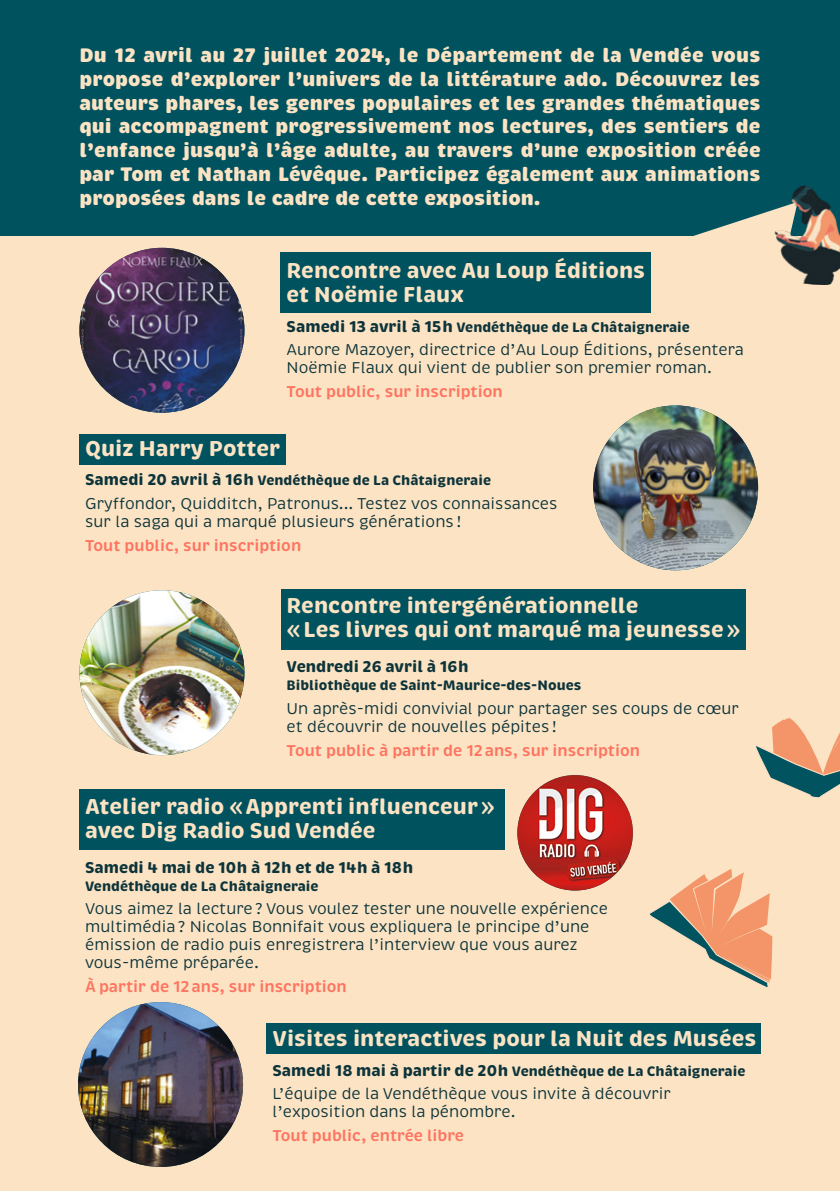
<style>
.page{position:relative;width:840px;height:1191px;background:#fff}
.page>*{position:absolute;margin:0;border:0;box-sizing:border-box;transform-origin:0 0}
.texte-courant{font:700 22px/24px "Brevia";color:#fbe3c3}
.t1{font:900 20px/23.8px "Brevia";color:#fbe3c3;text-align:justify}
.texte-courant-2{font:16px/18px "Brevia";color:#0d343b}
.texte-courant-3{font:600 16px "Brevia";color:#ff7461}
.texte-courant-4{font:700 16px "Brevia";color:#0d343b}
.texte-courant-5{font:700 14px "Brevia";color:#0d343b}
.s1{font-size:16px}
</style>
<div class="page">
<div style="left:0;top:0;width:839px;height:1191px;background:#fbe3c3"></div>
<div style="left:0;top:0;width:839px;height:235px;background:#00525f"></div>
<svg style="left:447px;top:212px;width:320px;height:101px"></svg>
<img style="left:767px;top:185px;width:72px;height:99px">
<svg style="left:650px;top:869px;width:122px;height:118px"></svg>
<svg style="left:755px;top:718px;width:84px;height:80px"></svg>
<div style="left:266px;top:1023px;width:494px;height:30px;background:#00525f"></div>
<div style="left:281px;top:589px;width:464px;height:60px;background:#00525f"></div>
<div style="left:79px;top:434px;width:206px;height:30px;background:#00525f"></div>
<div style="left:281px;top:252px;width:369px;height:60px;background:#00525f"></div>
<img style="left:79px;top:248px;width:165px;height:165px;border-radius:82px">
<img style="left:592px;top:405px;width:165px;height:165px;border-radius:82px">
<img style="left:79px;top:590px;width:165px;height:165px;border-radius:82px">
<img style="left:78px;top:1002px;width:165px;height:165px;border-radius:82px">
<div style="left:79px;top:789px;width:426px;height:60px;background:#00525f"></div>
<img style="left:517px;top:775px;width:115px;height:115px;border-radius:58px">
<p class="t1" style="left:79px;top:43px;width:682px">Du 12 avril au 27 juillet 2024, le Département de la Vendée vous propose d’explorer l’univers de la littérature ado. Découvrez les auteurs phares, les genres populaires et les grandes thématiques qui accompagnent progressivement nos lectures, des sentiers de l’enfance jusqu’à l’âge adulte, au travers d’une exposition créée par Tom et Nathan Lévêque. Participez également aux animations proposées dans le cadre de cette exposition.</p>
<p class="texte-courant" style="left:286px;top:259px;width:360px">Rencontre avec Au Loup Éditions et Noëmie Flaux</p>
<p class="texte-courant-5" style="left:286px;top:318px;width:404px"><span class="s1">Samedi 13 avril à 15h</span> Vendéthèque de La Châtaigneraie</p>
<p class="texte-courant-2" style="left:286px;top:341px;width:459px">Aurore Mazoyer, directrice d’Au Loup Éditions, présentera<br>Noëmie Flaux qui vient de publier son premier roman.</p>
<p class="texte-courant-3" style="left:286px;top:381px;width:217px">Tout public, sur inscription</p>
<p class="texte-courant" style="left:85px;top:436px;width:196px">Quiz Harry Potter</p>
<p class="texte-courant-5" style="left:85px;top:472px;width:407px"><span class="s1">Samedi 20 avril à 16h</span> Vendéthèque de La Châtaigneraie</p>
<p class="texte-courant-2" style="left:85px;top:495px;width:474px">Gryffondor, Quidditch, Patronus... Testez vos connaissances sur la saga qui a marqué plusieurs générations!</p>
<p class="texte-courant-3" style="left:85px;top:535px;width:217px">Tout public, sur inscription</p>
<p class="texte-courant" style="left:286px;top:594px;width:455px">Rencontre intergénérationnelle<br>«Les livres qui ont marqué ma jeunesse»</p>
<p class="texte-courant-4" style="left:286px;top:657px;width:183px">Vendredi 26 avril à 16h</p>
<p class="texte-courant-5" style="left:286px;top:676px;width:296px">Bibliothèque de Saint-Maurice-des-Noues</p>
<p class="texte-courant-2" style="left:286px;top:699px;width:453px">Un après-midi convivial pour partager ses coups de cœur et découvrir de nouvelles pépites!</p>
<p class="texte-courant-3" style="left:286px;top:740px;width:355px">Tout public à partir de 12ans, sur inscription</p>
<p class="texte-courant" style="left:85px;top:794px;width:411px">Atelier radio «Apprenti influenceur» avec Dig Radio Sud Vendée</p>
<p class="texte-courant-4" style="left:85px;top:857px;width:329px">Samedi 4 mai de 10h à 12h et de 14h à 18h</p>
<p class="texte-courant-5" style="left:85px;top:877px;width:235px">Vendéthèque de La Châtaigneraie</p>
<p class="texte-courant-2" style="left:85px;top:900px;width:524px">Vous aimez la lecture? Vous voulez tester une nouvelle expérience multimédia? Nicolas Bonnifait vous expliquera le principe d’une émission de radio puis enregistrera l’interview que vous aurez vous-même préparée.</p>
<p class="texte-courant-3" style="left:85px;top:976px;width:263px">À partir de 12ans, sur inscription</p>
<p class="texte-courant" style="left:272px;top:1027px;width:485px">Visites interactives pour la Nuit des Musées</p>
<p class="texte-courant-5" style="left:272px;top:1062px;width:474px"><span class="s1">Samedi 18 mai à partir de 20h</span> Vendéthèque de La Châtaigneraie</p>
<p class="texte-courant-2" style="left:272px;top:1085px;width:400px">L’équipe de la Vendéthèque vous invite à découvrir l’exposition dans la pénombre.</p>
<p class="texte-courant-3" style="left:272px;top:1125px;width:193px">Tout public, entrée libre</p>
</div>
